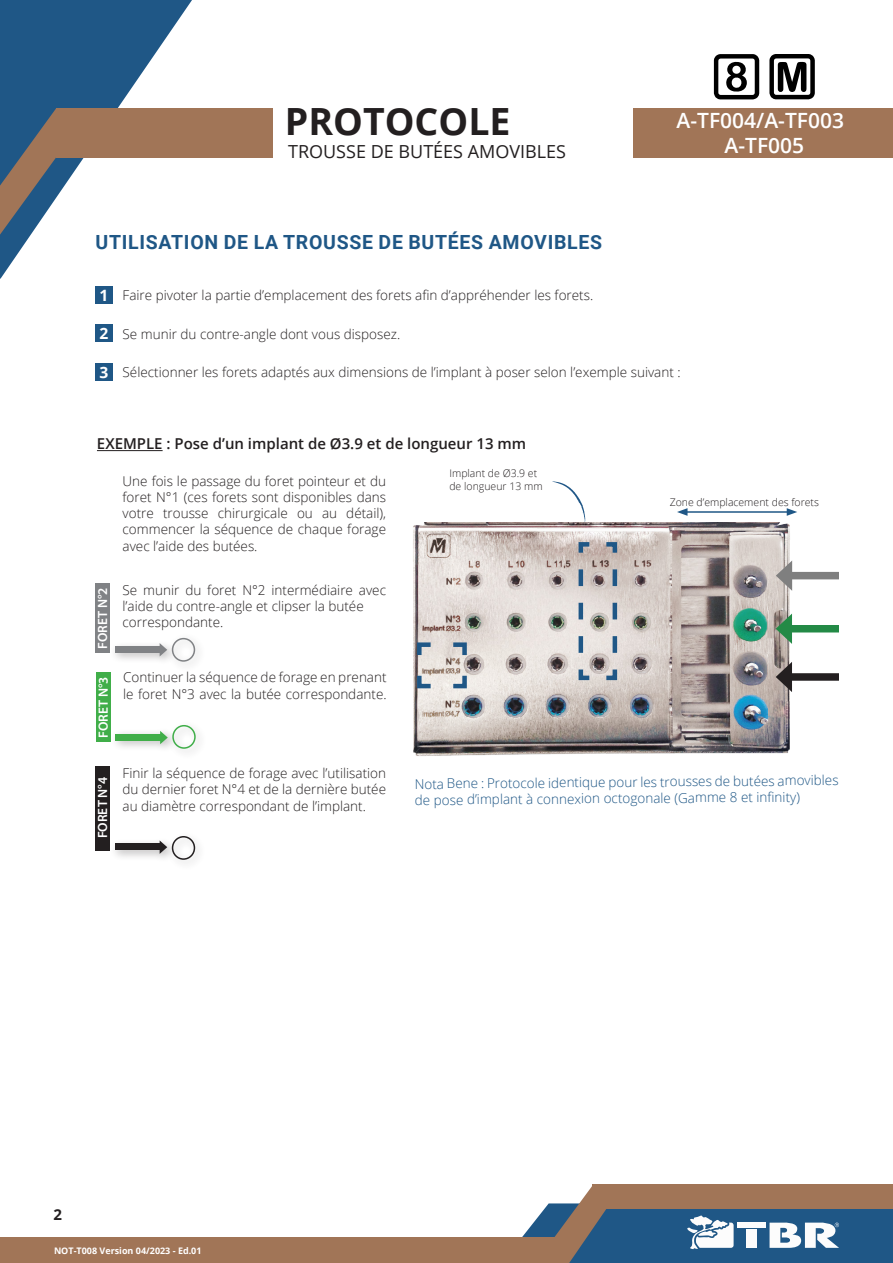
<style>
.page{position:relative;width:893px;height:1263px;background:#fff}
.page>*{position:absolute;margin:0;border:0;box-sizing:border-box;transform-origin:0 0}
.t1{font:700 37.5px "Open Sans";color:#231f20}
.t2{font:600 21px/25.2px "Open Sans";color:#fff;text-align:center}
.t3{font:700 19.5px "Roboto";letter-spacing:.035em;color:#1f5786}
.t4{font:18px "Open Sans";color:#231f20}
.t5{font:700 15.6px "Open Sans";color:#fff}
.t6{font:600 15px "Open Sans";color:#231f20}
.t7{font:700 15px "Open Sans";color:#231f20}
.t8{font:300 13.5px/16.2px "Open Sans";color:#231f20;text-align:justify}
.t9{font:300 13.5px/16.4px "Open Sans";letter-spacing:-.01em;color:#1f5786}
.t10{font:600 13.35px "Myriad Pro";color:#fff}
.t11{font:300 10.5px "Open Sans";color:#231f20}
.t12{font:700 9px "Open Sans";color:#fff}
</style>
<div class="page">
<div style="left:0;top:1237px;width:554px;height:26px;background:#a17557"></div>
<svg style="left:0;top:0;width:192px;height:279px"></svg>
<svg style="left:0;top:108px;width:80px;height:127px"></svg>
<div style="left:56px;top:108px;width:217px;height:50px;background:#a17557"></div>
<div style="left:634px;top:108px;width:259px;height:50px;background:#a17557"></div>
<div style="left:95px;top:287px;width:17px;height:17px;background:#1f5786"></div>
<div style="left:95px;top:325px;width:17px;height:17px;background:#1f5786"></div>
<div style="left:95px;top:363px;width:17px;height:17px;background:#1f5786"></div>
<hr style="left:97px;top:450px;width:66px;height:1px;background:#231f20">
<svg style="left:522px;top:1185px;width:371px;height:78px"></svg>
<div style="left:737px;top:1222px;width:29px;height:6px;background:#fcfcfc"></div>
<div style="left:746px;top:1230px;width:11px;height:18px;background:#fcfcfc"></div>
<svg style="left:769px;top:54px;width:46px;height:45px"></svg>
<svg style="left:714px;top:54px;width:45px;height:45px"></svg>
<img style="left:413px;top:522px;width:407px;height:234px">
<div style="left:786px;top:572px;width:53px;height:7px;background:#7f7f7f"></div>
<svg style="left:776px;top:560px;width:16px;height:31px"></svg>
<div style="left:786px;top:625px;width:53px;height:7px;background:#238a46"></div>
<svg style="left:776px;top:614px;width:16px;height:30px"></svg>
<div style="left:786px;top:673px;width:53px;height:8px;background:#231f20"></div>
<svg style="left:776px;top:662px;width:16px;height:30px"></svg>
<hr style="left:685px;top:511px;width:104px;height:2px;background:#1f5786">
<svg style="left:677px;top:508px;width:10px;height:8px"></svg>
<svg style="left:787px;top:508px;width:10px;height:8px"></svg>
<svg style="left:552px;top:481px;width:33px;height:41px"></svg>
<svg style="left:415px;top:594px;width:60px;height:143px;background:#c8c3c1"></svg>
<div style="left:110px;top:639px;width:67px;height:27px;background:#231f20;opacity:.3"></div>
<div style="left:115px;top:646px;width:45px;height:7px;background:#808285"></div>
<svg style="left:160px;top:643px;width:7px;height:13px"></svg>
<div style="left:167px;top:633px;width:39px;height:40px;background:#231f20;opacity:.3"></div>
<div style="left:172px;top:638px;width:23px;height:24px;border:2px solid #808285;border-radius:50%"></div>
<div style="left:95px;top:583px;width:15px;height:70px;background:#808285"></div>
<div style="left:111px;top:727px;width:67px;height:27px;background:#231f20;opacity:.3"></div>
<div style="left:115px;top:734px;width:46px;height:6px;background:#40ae49"></div>
<svg style="left:160px;top:731px;width:8px;height:13px"></svg>
<div style="left:168px;top:720px;width:38px;height:40px;background:#231f20;opacity:.3"></div>
<div style="left:172px;top:725px;width:24px;height:24px;border:2px solid #40ae49;border-radius:50%"></div>
<div style="left:96px;top:672px;width:14px;height:70px;background:#40ae49"></div>
<div style="left:110px;top:837px;width:67px;height:27px;background:#231f20;opacity:.3"></div>
<div style="left:115px;top:843px;width:45px;height:7px;background:#231f20"></div>
<svg style="left:160px;top:840px;width:7px;height:14px"></svg>
<div style="left:167px;top:831px;width:39px;height:40px;background:#231f20;opacity:.3"></div>
<div style="left:172px;top:836px;width:23px;height:24px;border:2px solid #231f20;border-radius:50%"></div>
<div style="left:95px;top:766px;width:15px;height:84px;background:#231f20"></div>
<svg style="left:576px;top:540px;width:43px;height:142px;background:#bbbabc"></svg>
<p class="t1" style="left:285px;top:95px;width:227px">PROTOCOLE</p>
<p class="t4" style="left:288px;top:139px;width:280px">TROUSSE DE BUTÉES AMOVIBLES</p>
<p class="t3" style="left:96px;top:228px;width:508px">UTILISATION DE LA TROUSSE DE BUTÉES AMOVIBLES</p>
<p class="t2" style="left:676px;top:108px;width:177px">A-TF004/A-TF003/<br>A-TF005</p>
<p class="t5" style="left:99px;top:284px;width:10px">1</p>
<p class="t8" style="left:123px;top:287px;width:472px">Faire pivoter la partie d’emplacement des forets afin d’appréhender les forets.</p>
<p class="t5" style="left:99px;top:323px;width:10px">2</p>
<p class="t8" style="left:123px;top:325px;width:279px">Se munir du contre-angle dont vous disposez.</p>
<p class="t5" style="left:99px;top:361px;width:10px">3</p>
<p class="t8" style="left:123px;top:363px;width:560px">Sélectionner les forets adaptés aux dimensions de l’implant à poser selon l’exemple suivant :</p>
<p class="t6" style="left:97px;top:434px;width:431px">EXEMPLE : Pose d’un implant de Ø3.9 et de longueur 13 mm</p>
<p class="t8" style="left:123px;top:472px;width:265px">Une fois le passage du foret pointeur et du foret N°1 (ces forets sont disponibles dans votre trousse chirurgicale ou au détail), commencer la séquence de chaque forage avec l’aide des butées.</p>
<p class="t8" style="left:123px;top:581px;width:265px">Se munir du foret N°2 intermédiaire avec l’aide du contre-angle et clipser la butée</p>
<p class="t8" style="left:123px;top:614px;width:102px">correspondante.</p>
<p class="t11" style="left:449px;top:466px;width:89px">Implant de Ø3.9 et</p>
<p class="t11" style="left:449px;top:479px;width:95px">de longueur 13 mm</p>
<p class="t10" style="left:94px;top:649px;width:63px;rotate:-90deg">FORET N°2</p>
<p class="t10" style="left:95px;top:738px;width:63px;rotate:-90deg">FORET N°3</p>
<p class="t8" style="left:123px;top:669px;width:265px">Continuer la séquence de forage en prenant le foret N°3 avec la butée correspondante.</p>
<p class="t11" style="left:670px;top:495px;width:151px">Zone d’emplacement des forets</p>
<p class="t10" style="left:94px;top:838px;width:63px;rotate:-90deg">FORET N°4</p>
<p class="t8" style="left:123px;top:765px;width:265px">Finir la séquence de forage avec l’utilisation du dernier foret N°4 et de la dernière butée au diamètre correspondant de l’implant.</p>
<p class="t9" style="left:415px;top:773px;width:426px">Nota Bene : Protocole identique pour les trousses de butées amovibles de pose d’implant à connexion octogonale (Gamme 8 et infinity)</p>
<p class="t7" style="left:53px;top:1204px;width:10px">2</p>
<p class="t12" style="left:54px;top:1244px;width:149px">NOT-T008 Version 04/2023 - Ed.01</p>
<p class="t12" style="left:56px;top:1244px;width:108px">Version : 01/2023 - Ed.01</p>
</div>
